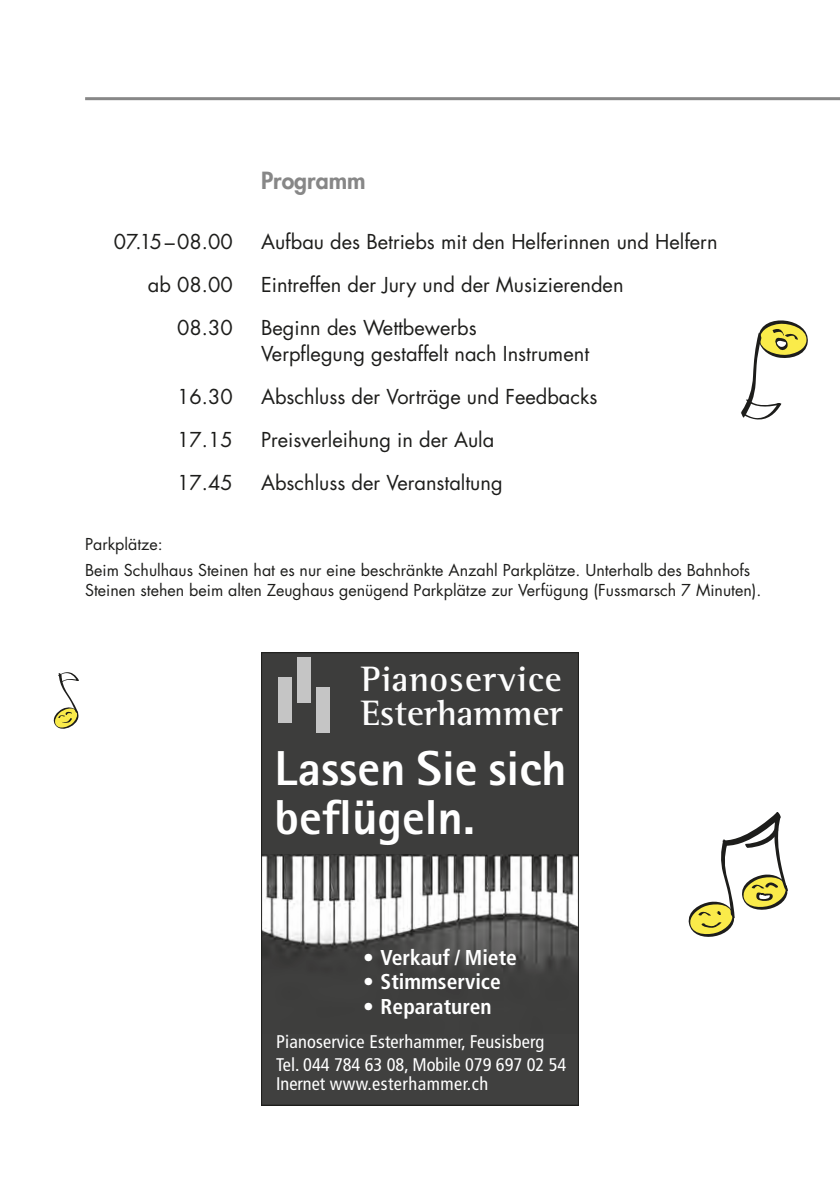
<style>
.page{position:relative;width:840px;height:1191px;background:#fff}
.page>*{position:absolute;margin:0;border:0;box-sizing:border-box;transform-origin:0 0}
.t1{font:800 49.2px/49.2px "Rotis Sans Serif Std";color:#fff}
.t2{font:700 36.2px/33.2px "Rotis Semi Serif Std";letter-spacing:.01em;color:#fdfdfd}
.t3{font:800 23px "Futura Std";color:#878787}
.t4{font:700 condensed 21.4px "Frutiger";color:#fff}
.t5{font:20px/26px "Futura Std";color:#1d1d1b}
.t6{font:condensed 18.4px/22.8px "Frutiger";letter-spacing:.01em;color:#fff}
.t7{font:16px/25.6px "Futura Std";color:#1d1d1b}
</style>
<div class="page">
<hr style="left:85px;top:97px;width:754px;height:3px;background:#878787">
<svg style="left:53px;top:672px;width:26px;height:57px"></svg>
<svg style="left:741px;top:320px;width:67px;height:100px"></svg>
<svg style="left:688px;top:812px;width:100px;height:125px"></svg>
<svg style="left:263px;top:654px;width:313px;height:450px;background:#555554"></svg>
<div style="left:261px;top:652px;width:317px;height:454px;border:1px solid #1d1d1b"></div>
<p class="t3" style="left:261px;top:166px;width:106px">Programm</p>
<p class="t5" style="left:114px;top:229px;width:120px">07.15–08.00</p>
<p class="t5" style="left:261px;top:229px;width:458px">Aufbau des Betriebs mit den Helferinnen und Helfern</p>
<p class="t5" style="left:148px;top:272px;width:86px">ab 08.00</p>
<p class="t5" style="left:261px;top:272px;width:364px">Eintreffen der Jury und der Musizierenden</p>
<p class="t5" style="left:177px;top:315px;width:57px">08.30</p>
<p class="t5" style="left:261px;top:315px;width:329px">Beginn des Wettbewerbs<br>Verpflegung gestaffelt nach Instrument</p>
<p class="t5" style="left:177px;top:384px;width:57px">16.30</p>
<p class="t5" style="left:261px;top:384px;width:338px">Abschluss der Vorträge und Feedbacks</p>
<p class="t5" style="left:177px;top:427px;width:57px">17.15</p>
<p class="t5" style="left:261px;top:427px;width:235px">Preisverleihung in der Aula</p>
<p class="t5" style="left:177px;top:470px;width:57px">17.45</p>
<p class="t5" style="left:261px;top:470px;width:243px">Abschluss der Veranstaltung</p>
<p class="t7" style="left:85px;top:531px;width:666px">Parkplätze:<br>Beim Schulhaus Steinen hat es nur eine beschränkte Anzahl Parkplätze. Unterhalb des Bahnhofs</p>
<p class="t7" style="left:85px;top:577px;width:677px">Steinen stehen beim alten Zeughaus genügend Parkplätze zur Verfügung (Fussmarsch 7 Minuten).</p>
<h2 class="t2" style="left:361px;top:662px;width:203px">Pianoservice<br>Esterhammer</h2>
<h1 class="t1" style="left:274px;top:743px;width:293px">Lassen Sie sich beflügeln.</h1>
<p class="t4" style="left:363px;top:944px;width:155px">• Verkauf / Miete</p>
<p class="t4" style="left:363px;top:969px;width:139px">• Stimmservice</p>
<p class="t4" style="left:363px;top:993px;width:130px">• Reparaturen</p>
<p class="t6" style="left:276px;top:1030px;width:291px">Pianoservice Esterhammer, Feusisberg<br>Tel. 044 784 63 08, Mobile 079 697 02 54</p>
<p class="t6" style="left:276px;top:1072px;width:213px">Inernet www.esterhammer.ch</p>
</div>
